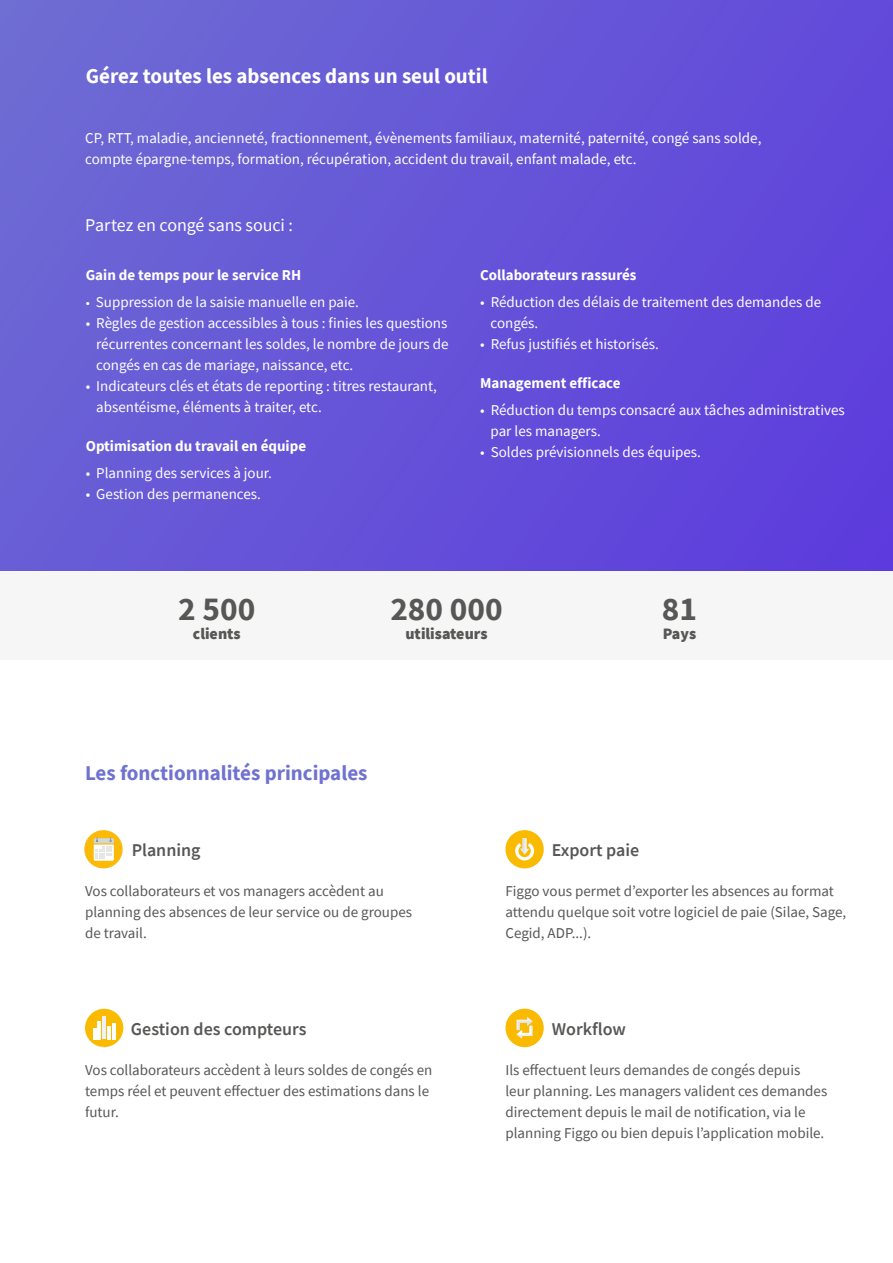
<style>
.page{position:relative;width:893px;height:1263px;background:#fff}
.page>*{position:absolute;margin:0;border:0;box-sizing:border-box;transform-origin:0 0}
.t1{font:700 33.3px "Source Sans Pro";color:#575756}
.t2{font:700 21px "Source Sans Pro";color:#fff}
.t3{font:700 21px "Source Sans Pro";color:#7072d2}
.t4{font:600 18px "Source Sans Pro";color:#575756}
.t5{font:18px "Source Sans Pro";letter-spacing:-.005em;color:#fff}
.t6{font:900 15.9px "Source Sans Pro";color:#575756}
.t7{font:15px/21px "Source Sans Pro";color:#fff}
.t8{font:15px/21px "Source Sans Pro";color:#575756}
.t9{font:700 15px "Source Sans Pro";color:#fff}
.s1{font-size:13.5px}
</style>
<div class="page">
<div style="left:0;top:0;width:893px;height:571px;background:linear-gradient(to right,#6c66d4,#5f42db)"></div>
<div style="left:85px;top:1009px;width:38px;height:38px;background:#faba00;border-radius:50%"></div>
<hr style="left:98px;top:1021px;width:3px;height:18px;background:#fff">
<hr style="left:107px;top:1026px;width:4px;height:13px;background:#fff">
<svg style="left:93px;top:1028px;width:3px;height:11px"></svg>
<hr style="left:112px;top:1023px;width:3px;height:16px;background:#fff">
<hr style="left:103px;top:1016px;width:3px;height:23px;background:#f1f1f1">
<div style="left:505px;top:1009px;width:39px;height:38px;background:#faba00;border-radius:50%"></div>
<svg style="left:516px;top:1017px;width:17px;height:22px"></svg>
<div style="left:505px;top:830px;width:39px;height:38px;background:#faba00;border-radius:50%"></div>
<svg style="left:515px;top:838px;width:19px;height:22px"></svg>
<div style="left:84px;top:830px;width:39px;height:38px;background:#fbba07;border-radius:50%"></div>
<svg style="left:94px;top:837px;width:20px;height:24px"></svg>
<div style="left:0;top:571px;width:893px;height:88px;background:#f6f6f6"></div>
<h2 class="t2" style="left:86px;top:62px;width:403px">Gérez toutes les absences dans un seul outil</h2>
<p class="t7" style="left:85px;top:127px;width:678px">CP, RTT, maladie, ancienneté, fractionnement, évènements familiaux, maternité, paternité, congé sans solde, compte épargne-temps, formation, récupération, accident du travail, enfant malade, etc.</p>
<p class="t5" style="left:85px;top:213px;width:209px">Partez en congé sans souci :</p>
<p class="t9" style="left:86px;top:265px;width:217px">Gain de temps pour le service RH</p>
<p class="t7" style="left:86px;top:292px;width:275px"><span class="s1">•</span> Suppression de la saisie manuelle en paie.</p>
<p class="t7" style="left:96px;top:313px;width:354px;text-align:justify;text-indent:-10px">• Règles de gestion accessibles à tous : finies les questions récurrentes concernant les soldes, le nombre de jours de congés en cas de mariage, naissance, etc.</p>
<p class="t7" style="left:96px;top:376px;width:342px;text-indent:-10px">• Indicateurs clés et états de reporting : titres restaurant, absentéisme, éléments à traiter, etc.</p>
<p class="t9" style="left:86px;top:436px;width:222px">Optimisation du travail en équipe</p>
<p class="t7" style="left:86px;top:463px;width:188px">• Planning des services à jour.</p>
<p class="t7" style="left:86px;top:484px;width:177px">• Gestion des permanences.</p>
<p class="t9" style="left:480px;top:265px;width:158px">Collaborateurs rassurés</p>
<p class="t7" style="left:491px;top:292px;width:332px;text-indent:-10px">• Réduction des délais de traitement des demandes de congés.</p>
<p class="t7" style="left:480px;top:334px;width:180px">• Refus justifiés et historisés.</p>
<p class="t9" style="left:480px;top:373px;width:142px">Management efficace</p>
<p class="t7" style="left:491px;top:400px;width:356px;text-indent:-10px">• Réduction du temps consacré aux tâches administratives par les managers.</p>
<p class="t7" style="left:480px;top:442px;width:222px">• Soldes prévisionnels des équipes.</p>
<h1 class="t1" style="left:178px;top:586px;width:79px">2 500</h1>
<p class="t6" style="left:193px;top:622px;width:49px">clients</p>
<h1 class="t1" style="left:390px;top:586px;width:114px">280 000</h1>
<p class="t6" style="left:405px;top:622px;width:84px">utilisateurs</p>
<h2 class="t3" style="left:85px;top:759px;width:284px">Les fonctionnalités principales</h2>
<p class="t4" style="left:132px;top:838px;width:70px">Planning</p>
<h1 class="t1" style="left:662px;top:586px;width:37px">81</h1>
<p class="t6" style="left:663px;top:622px;width:35px">Pays</p>
<p class="t4" style="left:552px;top:838px;width:89px">Export paie</p>
<p class="t8" style="left:85px;top:881px;width:329px">Vos collaborateurs et vos managers accèdent au planning des absences de leur service ou de groupes de travail.</p>
<p class="t8" style="left:505px;top:881px;width:342px">Figgo vous permet d’exporter les absences au format attendu quelque soit votre logiciel de paie (Silae, Sage,<br>Cegid, ADP...).</p>
<p class="t4" style="left:131px;top:1017px;width:177px">Gestion des compteurs</p>
<p class="t4" style="left:552px;top:1017px;width:76px">Workflow</p>
<p class="t8" style="left:85px;top:1059px;width:349px">Vos collaborateurs accèdent à leurs soldes de congés en temps réel et peuvent effectuer des estimations dans le futur.</p>
<p class="t8" style="left:505px;top:1059px;width:323px">Ils effectuent leurs demandes de congés depuis leur planning. Les managers valident ces demandes directement depuis le mail de notification, via le planning Figgo ou bien depuis l’application mobile.</p>
</div>
